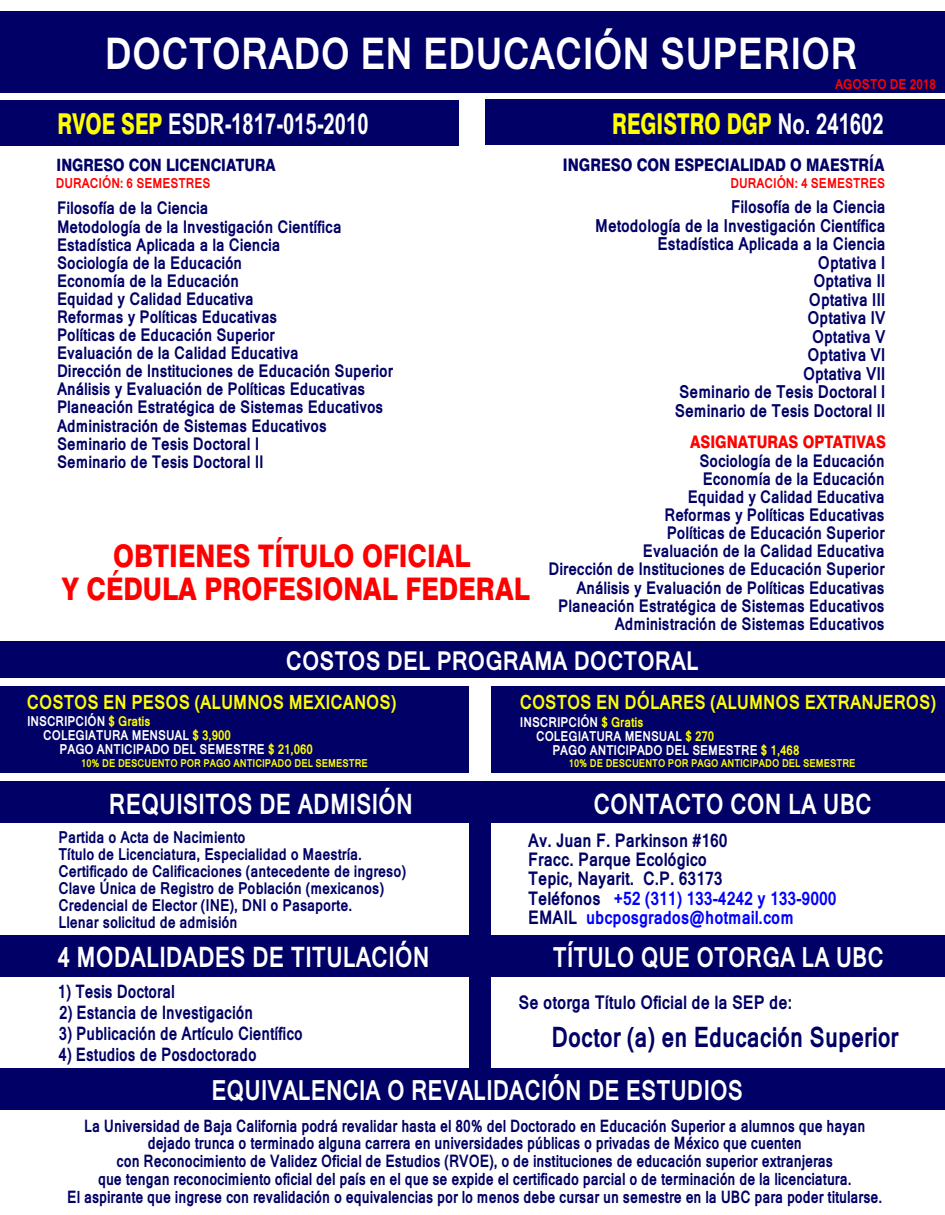
<style>
.page{position:relative;width:945px;height:1215px;background:#fff}
.page>*{position:absolute;margin:0;border:0;box-sizing:border-box;transform-origin:0 0}
.t1{font:700 42.3px "Kartika";color:#fff;scale:.84 1}
.t2{font:800 31.2px/33px "Swiss 721 BT";color:#f00;text-align:center;scale:.84 1}
.t3{font:700 28.8px "Arial";color:#fff;scale:.7 1}
.t4{font:800 28.8px "Swiss 721 BT";color:#ff0;scale:.7 1}
.t5{font:700 27.3px "Kartika";color:#fff;scale:.8 1}
.t6{font:700 27.3px "Kartika";color:#006;scale:.8 1}
.t7{font:700 26.85px "Kartika";color:#fff;scale:.8 1}
.t8{font:700 25.2px "Kartika";color:#fff;scale:.84 1}
.t9{font:700 19.05px "Kartika";color:#ff0;scale:.84 1}
.t10{font:700 18.3px "Kartika";color:#006;scale:.84 1}
.t11{font:700 18.15px/19.4px "Kartika";color:#006;scale:.84 1}
.t12{font:700 18.15px/19.4px "Kartika";color:#00f;scale:.84 1}
.t13{font:700 18px "Kartika";color:#006;scale:.8 1}
.t14{font:700 17.4px/18.5px "Kartika";color:#006;text-align:right;scale:.84 1}
.t15{font:800 17.4px "Swiss 721 BT";color:#006;scale:.84 1}
.t16{font:800 17.4px "Swiss 721 BT";color:#f00;scale:.84 1}
.t17{font:700 16.95px/18.1px "Kartika";color:#006;scale:.84 1}
.t18{font:800 16.95px "Swiss 721 BT";color:#006;scale:.84 1}
.t19{font:700 16.65px/17.7px "Kartika";color:#006;text-align:center;scale:.8 1}
.t20{font:700 16.05px/17.1px "Kartika";color:#006;scale:.84 1}
.t21{font:700 13.35px "Kartika";color:#fff;scale:.84 1}
.t22{font:700 13.35px "Kartika";color:#f00;scale:.84 1}
.t23{font:700 10.65px "Kartika";color:#ff0;scale:.84 1}
.s1{font-family:"Swiss 721 BT";font-weight:800;color:#ff0}
.s2{font-family:"Arial";font-weight:700;color:#fff}
.s3{color:#ff0}
</style>
<div class="page">
<div style="left:0;top:12px;width:945px;height:81px;background:#006"></div>
<div style="left:0;top:100px;width:458px;height:45px;background:#006"></div>
<div style="left:485px;top:100px;width:460px;height:45px;background:#006"></div>
<div style="left:0;top:641px;width:945px;height:36px;background:#006"></div>
<div style="left:0;top:782px;width:945px;height:41px;background:#006"></div>
<div style="left:469px;top:804px;width:21px;height:265px;background:#006"></div>
<div style="left:0;top:935px;width:945px;height:41px;background:#006"></div>
<div style="left:0;top:1068px;width:945px;height:41px;background:#006"></div>
<div style="left:0;top:686px;width:945px;height:87px;background:#006"></div>
<div style="left:470px;top:685px;width:21px;height:94px;background:#fff"></div>
<h1 class="t1" style="left:105px;top:28px;width:898px">DOCTORADO EN EDUCACIÓN SUPERIOR</h1>
<p class="t22" style="left:835px;top:76px;width:121px">AGOSTO DE 2018</p>
<h3 class="t3" style="left:58px;top:113px;width:446px"><span class="s1">RVOE SEP</span> ESDR-1817-015-2010</h3>
<h3 class="t4" style="left:612px;top:112px;width:389px">REGISTRO DGP <span class="s2">No. 241602</span></h3>
<p class="t18" style="left:57px;top:158px;width:262px">INGRESO CON LICENCIATURA</p>
<p class="t15" style="left:563px;top:158px;width:384px">INGRESO CON ESPECIALIDAD O MAESTRÍA</p>
<p class="t22" style="left:56px;top:175px;width:186px">DURACIÓN: 6 SEMESTRES</p>
<p class="t22" style="left:730px;top:175px;width:186px">DURACIÓN: 4 SEMESTRES</p>
<p class="t14" style="left:595px;top:200px;width:347px">Filosofía de la Ciencia<br>Metodología de la Investigación Científica<br>Estadística Aplicada a la Ciencia<br>Optativa I<br>Optativa II<br>Optativa III<br>Optativa IV<br>Optativa V<br>Optativa VI<br>Optativa VII<br>Seminario de Tesis Doctoral I<br>Seminario de Tesis Doctoral II</p>
<p class="t17" style="left:57px;top:201px;width:402px">Filosofía de la Ciencia<br>Metodología de la Investigación Científica Estadística Aplicada a la Ciencia<br>Sociología de la Educación<br>Economía de la Educación<br>Equidad y Calidad Educativa<br>Reformas y Políticas Educativas<br>Políticas de Educación Superior<br>Evaluación de la Calidad Educativa<br>Dirección de Instituciones de Educación Superior Análisis y Evaluación de Políticas Educativas Planeación Estratégica de Sistemas Educativos Administración de Sistemas Educativos Seminario de Tesis Doctoral I<br>Seminario de Tesis Doctoral II</p>
<p class="t16" style="left:690px;top:435px;width:235px">ASIGNATURAS OPTATIVAS</p>
<p class="t17" style="left:549px;top:453px;width:402px;text-align:right">Sociología de la Educación<br>Economía de la Educación<br>Equidad y Calidad Educativa<br>Reformas y Políticas Educativas<br>Políticas de Educación Superior<br>Evaluación de la Calidad Educativa<br>Dirección de Instituciones de Educación Superior Análisis y Evaluación de Políticas Educativas Planeación Estratégica de Sistemas Educativos Administración de Sistemas Educativos</p>
<h2 class="t2" style="left:62px;top:543px;width:559px">OBTIENES TÍTULO OFICIAL<br>Y CÉDULA PROFESIONAL FEDERAL</h2>
<h3 class="t8" style="left:286px;top:645px;width:493px">COSTOS DEL PROGRAMA DOCTORAL</h3>
<p class="t9" style="left:27px;top:690px;width:441px">COSTOS EN PESOS (ALUMNOS MEXICANOS)</p>
<p class="t9" style="left:520px;top:691px;width:497px">COSTOS EN DÓLARES (ALUMNOS EXTRANJEROS)</p>
<p class="t21" style="left:27px;top:713px;width:148px">INSCRIPCIÓN <span class="s3">$ Gratis</span></p>
<p class="t21" style="left:43px;top:727px;width:225px">COLEGIATURA MENSUAL <span class="s3">$ 3,900</span></p>
<p class="t21" style="left:59px;top:741px;width:303px">PAGO ANTICIPADO DEL SEMESTRE <span class="s3">$ 21,060</span></p>
<p class="t21" style="left:520px;top:713px;width:148px">INSCRIPCIÓN <span class="s3">$ Gratis</span></p>
<p class="t21" style="left:536px;top:728px;width:213px">COLEGIATURA MENSUAL <span class="s3">$ 270</span></p>
<p class="t21" style="left:552px;top:742px;width:296px">PAGO ANTICIPADO DEL SEMESTRE <span class="s3">$ 1,468</span></p>
<p class="t23" style="left:81px;top:757px;width:343px">10% DE DESCUENTO POR PAGO ANTICIPADO DEL SEMESTRE</p>
<p class="t23" style="left:569px;top:757px;width:343px">10% DE DESCUENTO POR PAGO ANTICIPADO DEL SEMESTRE</p>
<h3 class="t5" style="left:109px;top:787px;width:382px">REQUISITOS DE ADMISIÓN</h3>
<h3 class="t5" style="left:594px;top:787px;width:350px">CONTACTO CON LA UBC</h3>
<p class="t20" style="left:58px;top:830px;width:415px">Partida o Acta de Nacimiento<br>Título de Licenciatura, Especialidad o Maestría.<br>Certificado de Calificaciones (antecedente de ingreso)<br>Clave Única de Registro de Población (mexicanos)<br>Credencial de Elector (INE), DNI o Pasaporte.<br>Llenar solicitud de admisión</p>
<h3 class="t5" style="left:58px;top:940px;width:466px">4 MODALIDADES DE TITULACIÓN</h3>
<p class="t13" style="left:58px;top:981px;width:148px">1) Tesis Doctoral</p>
<p class="t13" style="left:59px;top:1001px;width:244px">2) Estancia de Investigación</p>
<p class="t13" style="left:59px;top:1022px;width:306px">3) Publicación de Artículo Científico</p>
<p class="t13" style="left:58px;top:1043px;width:249px">4) Estudios de Posdoctorado</p>
<p class="t11" style="left:528px;top:832px;width:239px">Av. Juan F. Parkinson #160<br>Fracc. Parque Ecológico<br>Tepic, Nayarit. C.P. 63173<br>Teléfonos<br>EMAIL</p>
<p class="t12" style="left:586px;top:890px;width:300px;text-indent:28px">+52 (311) 133-4242 y 133-9000 ubcposgrados@hotmail.com</p>
<h3 class="t7" style="left:553px;top:941px;width:416px">TÍTULO QUE OTORGA LA UBC</h3>
<p class="t10" style="left:519px;top:991px;width:327px">Se otorga Título Oficial de la SEP de:</p>
<h3 class="t6" style="left:552px;top:1020px;width:435px">Doctor (a) en Educación Superior</h3>
<h3 class="t7" style="left:211px;top:1073px;width:666px">EQUIVALENCIA O REVALIDACIÓN DE ESTUDIOS</h3>
<p class="t19" style="left:67px;top:1118px;width:1020px">La Universidad de Baja California podrá revalidar hasta el 80% del Doctorado en Educación Superior a alumnos que hayan dejado trunca o terminado alguna carrera en universidades públicas o privadas de México que cuenten<br>con Reconocimiento de Validez Oficial de Estudios (RVOE), o de instituciones de educación superior extranjeras<br>que tengan reconocimiento oficial del país en el que se expide el certificado parcial o de terminación de la licenciatura.<br>El aspirante que ingrese con revalidación o equivalencias por lo menos debe cursar un semestre en la UBC para poder titularse.</p>
</div>
